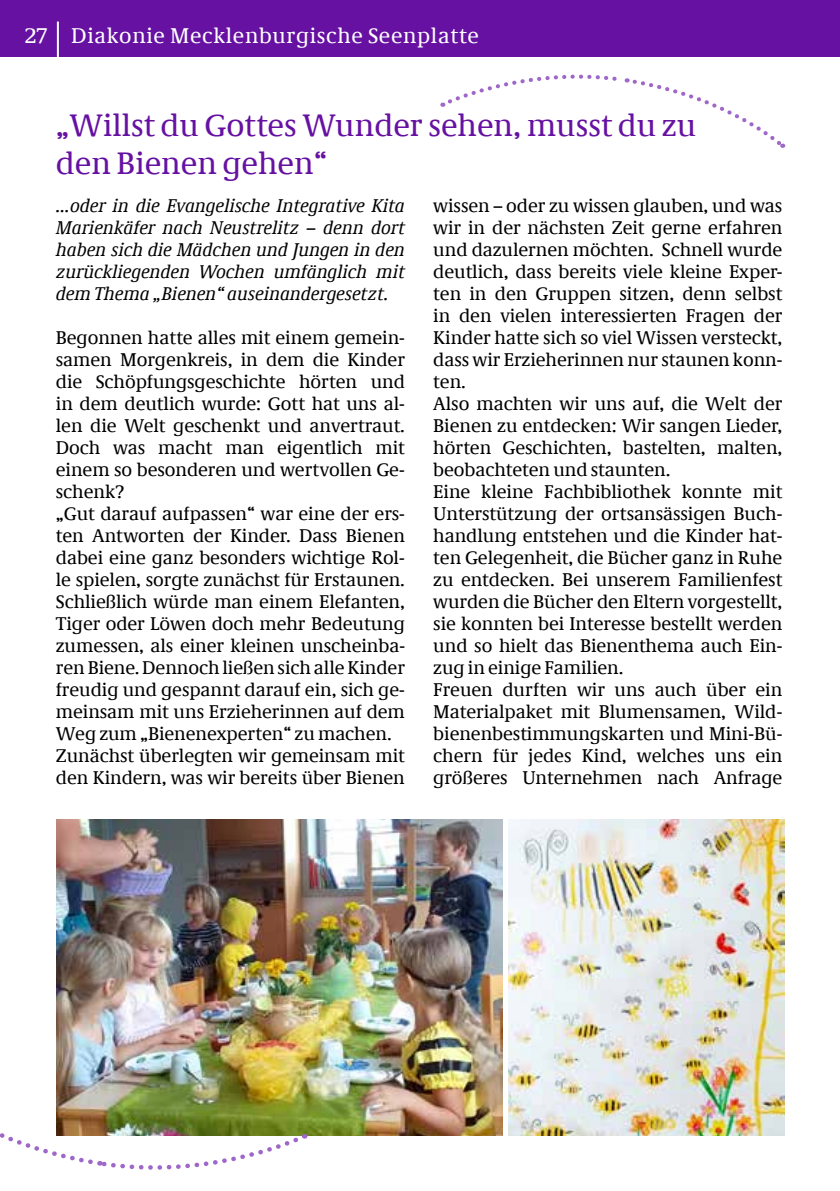
<style>
.page{position:relative;width:840px;height:1191px;background:#fff}
.page>*{position:absolute;margin:0;border:0;box-sizing:border-box;transform-origin:0 0}
.t1{font:32px/38.4px "Neue Demos";color:#6611a2}
.t2{font:22px "Neue Demos";letter-spacing:.03em;color:#fff}
.t3{font:19px/22px "Neue Demos";letter-spacing:-.005em;color:#000}
.t4{font:italic 19px/22px "Neue Demos";letter-spacing:-.005em;color:#000;text-align:justify}
</style>
<div class="page">
<img style="left:508px;top:819px;width:275px;height:316px">
<img style="left:57px;top:819px;width:445px;height:316px">
<svg style="left:442px;top:74px;width:342px;height:74px"></svg>
<img style="left:0;top:1087px;width:305px;height:83px">
<div style="left:0;top:0;width:839px;height:57px;background:#6611a2"></div>
<hr style="left:57px;top:22px;width:2px;height:39px;background:#fff">
<p class="t2" style="left:25px;top:23px;width:455px">27 Diakonie Mecklenburgische Seenplatte</p>
<h1 class="t1" style="left:56px;top:105px;width:641px">„Willst du Gottes Wunder sehen, musst du zu den Bienen gehen“</h1>
<p class="t4" style="left:56px;top:194px;width:350px">…oder in die Evangelische Integrative Kita Marienkäfer nach Neustrelitz – denn dort haben sich die Mädchen und Jungen in den zurückliegenden Wochen umfänglich mit dem Thema „Bienen“ auseinandergesetzt.</p>
<p class="t3" style="left:56px;top:326px;width:350px">Begonnen hatte alles mit einem gemein&shy;samen Morgenkreis, in dem die Kinder die Schöpfungsgeschichte hörten und in dem deutlich wurde: Gott hat uns al&shy;len die Welt geschenkt und anvertraut.<br>Doch was macht man eigentlich mit einem so besonderen und wertvollen Ge&shy;schenk?<br>„Gut darauf aufpassen“ war eine der ers&shy;ten Antworten der Kinder. Dass Bienen dabei eine ganz besonders wichtige Rol&shy;le spielen, sorgte zunächst für Erstaunen.<br>Schließlich würde man einem Elefanten, Tiger oder Löwen doch mehr Bedeutung zumessen, als einer kleinen unscheinba&shy;ren Biene. Dennoch ließen sich alle Kinder freudig und gespannt darauf ein, sich ge&shy;meinsam mit uns Erzieherinnen auf dem Weg zum „Bienenexperten“ zu machen.<br>Zunächst überlegten wir gemeinsam mit den Kindern, was wir bereits über Bienen</p>
<p class="t3" style="left:433px;top:194px;width:350px">wissen – oder zu wissen glauben, und was wir in der nächsten Zeit gerne erfahren und dazulernen möchten. Schnell wurde deutlich, dass bereits viele kleine Exper&shy;ten in den Gruppen sitzen, denn selbst in den vielen interessierten Fragen der Kinder hatte sich so viel Wissen versteckt, dass wir Erzieherinnen nur staunen konn&shy;ten.<br>Also machten wir uns auf, die Welt der Bienen zu entdecken: Wir sangen Lieder, hörten Geschichten, bastelten, malten, beobachteten und staunten.<br>Eine kleine Fachbibliothek konnte mit Unterstützung der ortsansässigen Buch&shy;handlung entstehen und die Kinder hat&shy;ten Gelegenheit, die Bücher ganz in Ruhe zu entdecken. Bei unserem Familienfest wurden die Bücher den Eltern vorgestellt, sie konnten bei Interesse bestellt werden und so hielt das Bienenthema auch Ein&shy;zug in einige Familien.<br>Freuen durften wir uns auch über ein Materialpaket mit Blumensamen, Wild&shy;bienenbestimmungskarten und Mini-Bü&shy;chern für jedes Kind, welches uns ein größeres Unternehmen nach Anfrage</p>
</div>
